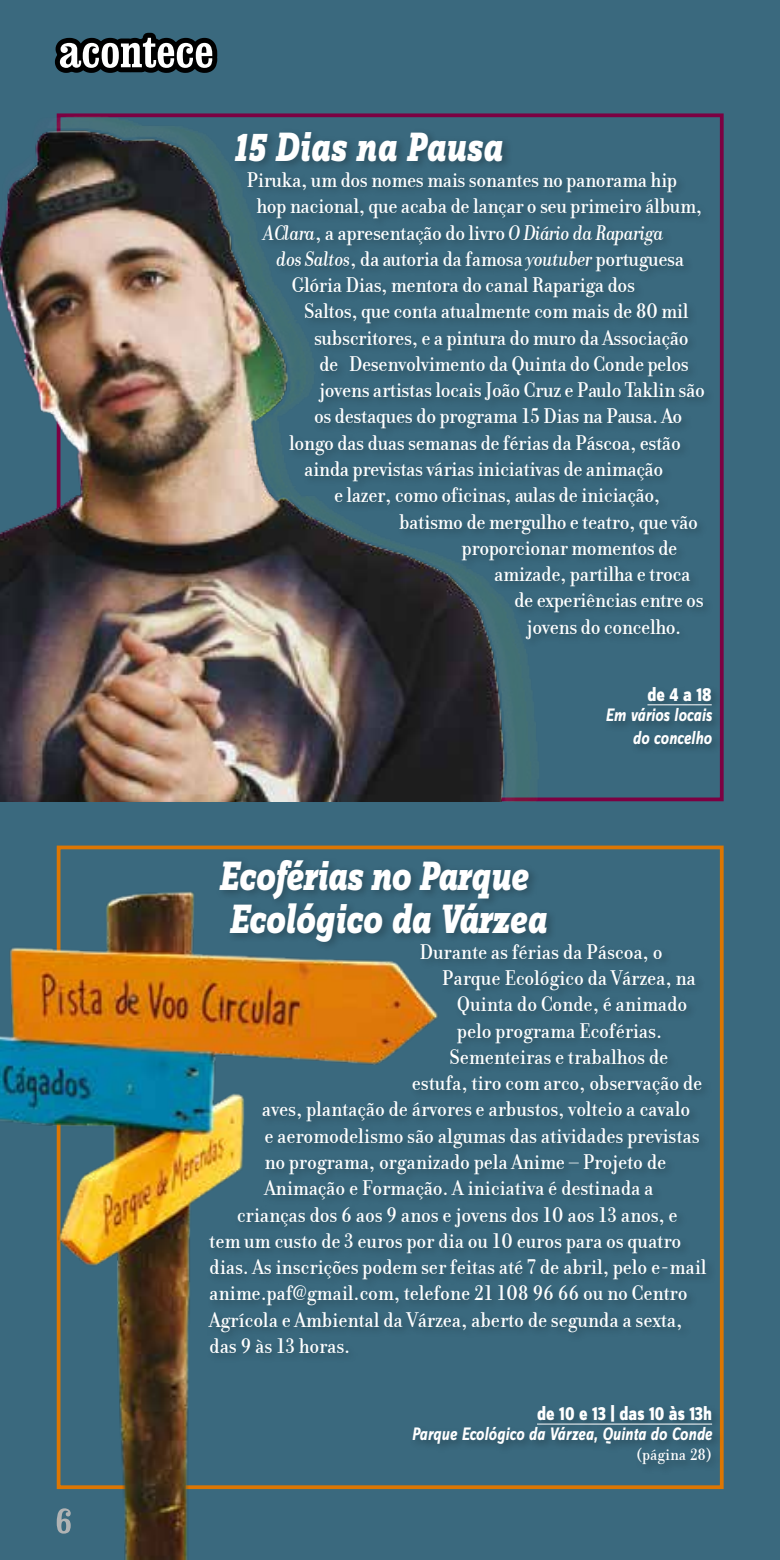
<style>
.page{position:relative;width:780px;height:1560px;background:#fff}
.page>*{position:absolute;margin:0;border:0;box-sizing:border-box;transform-origin:0 0}
.t1{font:italic 800 42.5px/42.5px "Zine Slab Dis";color:#fff;scale:.85 1}
.t2{font:500 22.5px "Donatora";letter-spacing:-.02em;color:#fff}
.t3{font:italic 500 22.5px "Donatora";letter-spacing:-.02em;color:#fff}
.t4{font:800 20px "Zine Sans Dis";color:#fff;scale:.85 1}
.t5{font:italic 700 18.75px/22.5px "Zine Sans Dis";color:#fff;text-align:right;scale:.85 1}
.t6{font:500 17.5px "Donatora";color:#fff}
.s1{font-style:normal}
.s2{font-style:italic}
</style>
<div class="page">
<div style="left:0;top:0;width:780px;height:1559px;background:#3a697e"></div>
<svg style="left:54px;top:32px;width:164px;height:41px"></svg>
<hr style="left:647px;top:704px;width:64px;height:1px;background:#fff">
<hr style="left:537px;top:1423px;width:175px;height:1px;background:#fff">
<img style="left:0;top:113px;width:542px;height:688px">
<img style="left:0;top:608px;width:446px;height:951px">
<h1 class="t1" style="left:234px;top:128px;width:317px">15 Dias na Pausa</h1>
<p class="t2" style="left:246px;top:167px;width:432px">Piruka, um dos nomes mais sonantes no panorama hip</p>
<p class="t2" style="left:256px;top:194px;width:447px">hop nacional, que acaba de lançar o seu primeiro álbum,</p>
<p class="t3" style="left:264px;top:220px;width:401px">AClara<span class="s1">, a apresentação do livro</span> O Diário da Rapariga</p>
<p class="t2" style="left:276px;top:246px;width:409px"><span class="s2">dos Saltos</span>, da autoria da famosa <span class="s2">youtuber</span> portuguesa</p>
<p class="t2" style="left:291px;top:272px;width:345px">Glória Dias, mentora do canal Rapariga dos</p>
<p class="t2" style="left:304px;top:299px;width:386px">Saltos, que conta atualmente com mais de 80 mil</p>
<p class="t2" style="left:314px;top:325px;width:376px">subscritores, e a pintura do muro da Associação</p>
<p class="t2" style="left:319px;top:351px;width:371px">de Desenvolvimento da Quinta do Conde pelos</p>
<p class="t2" style="left:319px;top:377px;width:387px">jovens artistas locais João Cruz e Paulo Taklin são</p>
<p class="t2" style="left:314px;top:404px;width:370px">os destaques do programa 15 Dias na Pausa. Ao</p>
<p class="t2" style="left:289px;top:430px;width:393px">longo das duas semanas de férias da Páscoa, estão</p>
<p class="t2" style="left:304px;top:456px;width:361px">ainda previstas várias iniciativas de animação</p>
<p class="t2" style="left:334px;top:482px;width:328px">e lazer, como oficinas, aulas de iniciação,</p>
<p class="t2" style="left:399px;top:509px;width:300px">batismo de mergulho e teatro, que vão</p>
<p class="t2" style="left:461px;top:535px;width:217px">proporcionar momentos de</p>
<p class="t2" style="left:494px;top:561px;width:198px">amizade, partilha e troca</p>
<p class="t2" style="left:514px;top:587px;width:191px">de experiências entre os</p>
<p class="t2" style="left:526px;top:614px;width:156px">jovens do concelho.</p>
<p class="t4" style="left:647px;top:683px;width:77px">de 4 a 18</p>
<p class="t5" style="left:605px;top:704px;width:126px">Em vários locais do concelho</p>
<h1 class="t1" style="left:219px;top:857px;width:386px">Ecoférias no Parque<br>Ecológico da Várzea</h1>
<p class="t2" style="left:419px;top:939px;width:244px">Durante as férias da Páscoa, o</p>
<p class="t2" style="left:442px;top:965px;width:256px">Parque Ecológico da Várzea, na</p>
<p class="t2" style="left:457px;top:991px;width:232px">Quinta do Conde, é animado</p>
<p class="t2" style="left:457px;top:1017px;width:207px">pelo programa Ecoférias.</p>
<p class="t2" style="left:449px;top:1044px;width:220px">Sementeiras e trabalhos de</p>
<p class="t2" style="left:412px;top:1070px;width:292px">estufa, tiro com arco, observação de</p>
<p class="t2" style="left:262px;top:1096px;width:430px">aves, plantação de árvores e arbustos, volteio a cavalo</p>
<p class="t2" style="left:264px;top:1122px;width:437px">e aeromodelismo são algumas das atividades previstas</p>
<p class="t2" style="left:264px;top:1149px;width:403px">no programa, organizado pela Anime – Projeto de</p>
<p class="t2" style="left:264px;top:1175px;width:391px">Animação e Formação. A iniciativa é destinada a</p>
<p class="t2" style="left:237px;top:1201px;width:442px">crianças dos 6 aos 9 anos e jovens dos 10 aos 13 anos, e</p>
<p class="t2" style="left:209px;top:1228px;width:473px">tem um custo de 3 euros por dia ou 10 euros para os quatro</p>
<p class="t2" style="left:209px;top:1254px;width:499px">dias. As inscrições podem ser feitas até 7 de abril, pelo e-mail</p>
<p class="t2" style="left:209px;top:1280px;width:479px">anime.paf@gmail.com, telefone 21 108 96 66 ou no Centro</p>
<p class="t2" style="left:209px;top:1306px;width:474px">Agrícola e Ambiental da Várzea, aberto de segunda a sexta,</p>
<p class="t2" style="left:209px;top:1333px;width:142px">das 9 às 13 horas.</p>
<p class="t4" style="left:537px;top:1402px;width:207px">de 10 e 13 | das 10 às 13h</p>
<p class="t5" style="left:411px;top:1423px;width:355px">Parque Ecológico da Várzea, Quinta do Conde</p>
<p class="t6" style="left:636px;top:1444px;width:77px">(página 28)</p>
</div>
